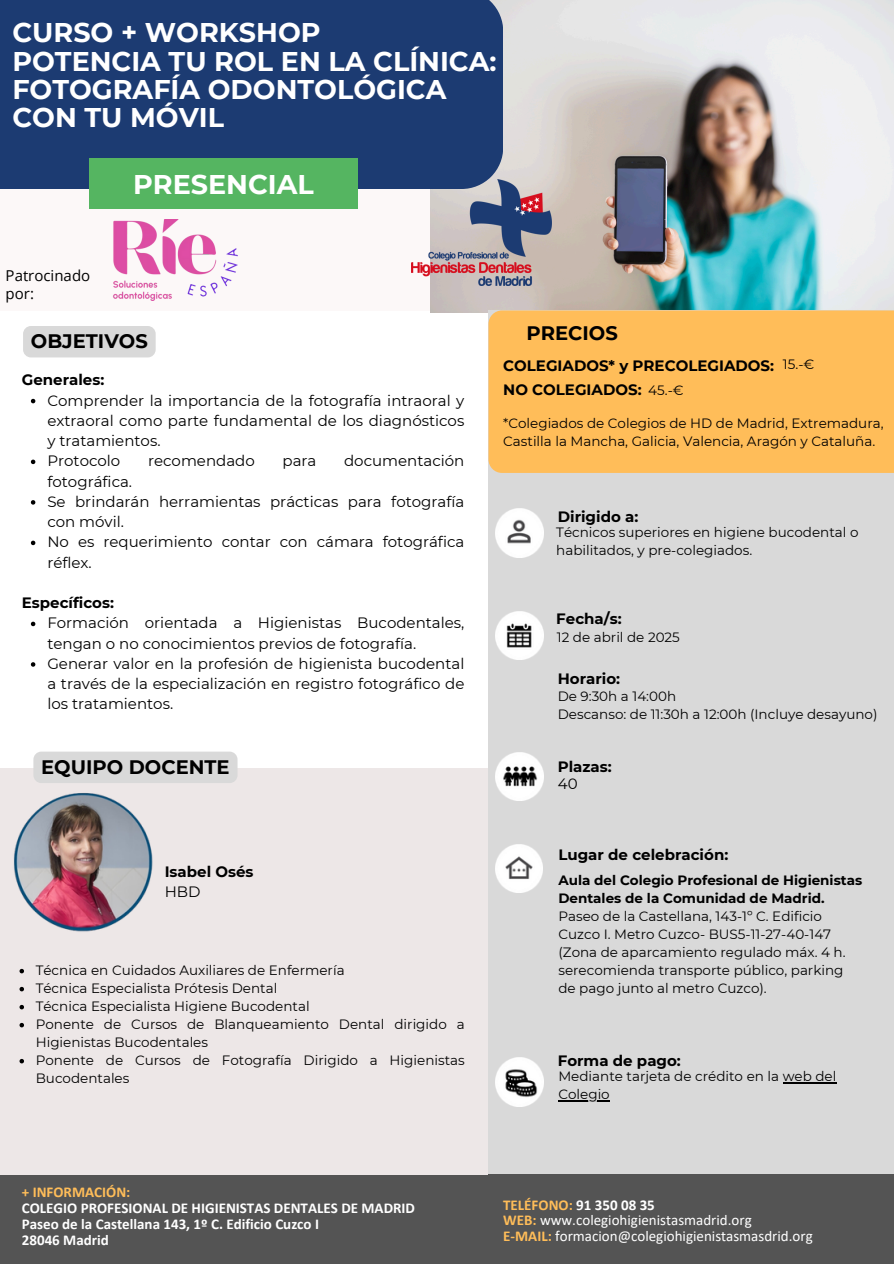
<style>
.page{position:relative;width:894px;height:1264px;background:#fff}
.page>*{position:absolute;margin:0;border:0;box-sizing:border-box;transform-origin:0 0}
.t1{font:700 27px/28.2px "Montserrat";color:#fff}
.t2{font:700 19.5px "Montserrat";color:#000}
.t3{font:15px/20.2px "Montserrat";color:#000}
.t4{font:700 15px/20.2px "Montserrat";color:#000}
.t5{font:700 15px/15.8px "Calibri";color:#fff}
.t6{font:15px/15.8px "Calibri";color:#fff}
.t7{font:15px/18px "Open Sans";color:#000}
.t8{font:13.5px/18px "Montserrat";color:#000}
.s1{font-weight:400}
.s2{color:#ffbd59}
.s3{font-weight:700}
.s4{font-weight:700;color:#ffbd59}
</style>
<div class="page">
<div style="left:0;top:0;width:893px;height:310px;background:#fcf8f8"></div>
<img style="left:430px;top:0;width:463px;height:313px">
<div style="left:0;top:0;width:503px;height:189px;background:#1c3b72"></div>
<img style="left:411px;top:179px;width:140px;height:106px">
<div style="left:89px;top:158px;width:268px;height:51px;background:#55b561"></div>
<div style="left:0;top:1174px;width:893px;height:89px;background:#545454"></div>
<div style="left:0;top:768px;width:487px;height:406px;background:#ede7e7"></div>
<div style="left:488px;top:310px;width:405px;height:864px;background:#d9d9d9"></div>
<div style="left:488px;top:310px;width:405px;height:163px;background:#ffbd59"></div>
<img style="left:495px;top:508px;width:49px;height:49px">
<img style="left:495px;top:752px;width:49px;height:48px">
<img style="left:495px;top:844px;width:47px;height:48px">
<img style="left:495px;top:1057px;width:49px;height:48px">
<img style="left:495px;top:611px;width:49px;height:48px">
<img style="left:113px;top:219px;width:125px;height:81px">
<img style="left:13px;top:793px;width:140px;height:139px">
<hr style="left:782px;top:1081px;width:54px;height:2px;background:#000">
<hr style="left:558px;top:1099px;width:51px;height:2px;background:#000">
<div style="left:23px;top:326px;width:133px;height:31px;background:#d9d9d9;border-radius:8px"></div>
<svg style="left:31px;top:399px;width:4px;height:4px"></svg>
<svg style="left:31px;top:459px;width:4px;height:5px"></svg>
<svg style="left:31px;top:500px;width:4px;height:4px"></svg>
<svg style="left:31px;top:540px;width:4px;height:5px"></svg>
<svg style="left:31px;top:621px;width:4px;height:5px"></svg>
<svg style="left:31px;top:662px;width:4px;height:4px"></svg>
<div style="left:33px;top:751px;width:204px;height:32px;background:#d9d9d9;border-radius:8px"></div>
<svg style="left:20px;top:968px;width:4px;height:5px"></svg>
<svg style="left:20px;top:986px;width:4px;height:5px"></svg>
<svg style="left:20px;top:1004px;width:4px;height:5px"></svg>
<svg style="left:20px;top:1022px;width:4px;height:5px"></svg>
<svg style="left:20px;top:1058px;width:4px;height:5px"></svg>
<h1 class="t1" style="left:12px;top:19px;width:485px">CURSO + WORKSHOP<br>POTENCIA TU ROL EN LA CLÍNICA:<br>FOTOGRAFÍA ODONTOLÓGICA<br>CON TU MÓVIL</h1>
<h4 class="t7" style="left:6px;top:266px;width:86px">Patrocinado por:</h4>
<h1 class="t1" style="left:133px;top:170px;width:182px">PRESENCIAL</h1>
<h4 class="t2" style="left:31px;top:329px;width:118px">OBJETIVOS</h4>
<p class="t4" style="left:22px;top:370px;width:84px">Generales:</p>
<p class="t3" style="left:47px;top:390px;width:418px;text-align:justify">Comprender la importancia de la fotografía intraoral y extraoral como parte fundamental de los diagnósticos y tratamientos.</p>
<h4 class="t3" style="left:47px;top:451px;width:74px">Protocolo</h4>
<h4 class="t3" style="left:148px;top:451px;width:108px">recomendado</h4>
<h4 class="t3" style="left:282px;top:451px;width:35px">para</h4>
<h4 class="t3" style="left:344px;top:451px;width:122px">documentación</h4>
<h4 class="t3" style="left:47px;top:471px;width:86px">fotográfica.</h4>
<h5 class="t3" style="left:47px;top:491px;width:418px">Se brindarán herramientas prácticas para fotografía con móvil.</h5>
<p class="t3" style="left:47px;top:532px;width:418px">No es requerimiento contar con cámara fotográfica réflex.</p>
<h4 class="t4" style="left:22px;top:592px;width:94px">Específicos:</h4>
<h5 class="t3" style="left:47px;top:613px;width:418px">Formación orientada a Higienistas Bucodentales, tengan o no conocimientos previos de fotografía.</h5>
<h2 class="t3" style="left:47px;top:653px;width:418px;text-align:justify">Generar valor en la profesión de higienista bucodental a través de la especialización en registro fotográfico de los tratamientos.</h2>
<p class="t2" style="left:41px;top:754px;width:190px">EQUIPO DOCENTE</p>
<p class="t4" style="left:165px;top:861px;width:90px">Isabel Osés<br><span class="s1">HBD</span></p>
<h4 class="t8" style="left:36px;top:960px;width:310px">Técnica en Cuidados Auxiliares de Enfermería</h4>
<p class="t8" style="left:36px;top:978px;width:243px">Técnica Especialista Prótesis Dental</p>
<p class="t8" style="left:36px;top:996px;width:275px">Técnica Especialista Higiene Bucodental</p>
<h2 class="t8" style="left:36px;top:1014px;width:430px">Ponente de Cursos de Blanqueamiento Dental dirigido a<br>Higienistas Bucodentales</h2>
<p class="t8" style="left:36px;top:1050px;width:430px">Ponente de Cursos de Fotografía Dirigido a Higienistas<br>Bucodentales</p>
<p class="t5" style="left:22px;top:1185px;width:394px"><span class="s2">+ INFORMACIÓN:<br></span>COLEGIO PROFESIONAL DE HIGIENISTAS DENTALES DE MADRID Paseo de la Castellana 143, 1º C. Edificio Cuzco I<br>28046 Madrid</p>
<h4 class="t2" style="left:526px;top:321px;width:93px">PRECIOS</h4>
<p class="t4" style="left:503px;top:356px;width:272px">COLEGIADOS* y PRECOLEGIADOS:</p>
<h5 class="t4" style="left:503px;top:380px;width:140px">NO COLEGIADOS:</h5>
<h5 class="t8" style="left:648px;top:381px;width:37px">45.-€</h5>
<h4 class="t8" style="left:782px;top:355px;width:33px">15.-€</h4>
<p class="t8" style="left:503px;top:414px;width:382px">*Colegiados de Colegios de HD de Madrid, Extremadura,<br>Castilla la Mancha, Galicia, Valencia, Aragón y Cataluña.</p>
<h5 class="t4" style="left:557px;top:506px;width:82px">Dirigido a:</h5>
<p class="t8" style="left:556px;top:523px;width:303px">Técnicos superiores en higiene bucodental o habilitados, y pre-colegiados.</p>
<h2 class="t4" style="left:556px;top:608px;width:67px">Fecha/s:</h2>
<h4 class="t8" style="left:556px;top:628px;width:125px">12 de abril de 2025</h4>
<h5 class="t4" style="left:557px;top:668px;width:64px">Horario:</h5>
<p class="t8" style="left:557px;top:686px;width:321px">De 9:30h a 14:00h<br>Descanso: de 11:30h a 12:00h (Incluye desayuno)</p>
<h3 class="t4" style="left:557px;top:756px;width:56px">Plazas:</h3>
<h5 class="t3" style="left:557px;top:774px;width:21px">40</h5>
<h5 class="t4" style="left:558px;top:844px;width:171px">Lugar de celebración:</h5>
<p class="t8" style="left:558px;top:871px;width:305px"><span class="s3">Aula del Colegio Profesional de Higienistas Dentales de la Comunidad de Madrid.<br></span>Paseo de la Castellana, 143-1º C. Edificio Cuzco I. Metro Cuzco- BUS5-11-27-40-147 (Zona de aparcamiento regulado máx. 4 h. serecomienda transporte público, parking de pago junto al metro Cuzco).</p>
<h5 class="t4" style="left:557px;top:1050px;width:125px">Forma de pago:</h5>
<p class="t8" style="left:558px;top:1066px;width:279px">Mediante tarjeta de crédito en la web del</p>
<h4 class="t8" style="left:558px;top:1084px;width:53px">Colegio</h4>
<p class="t6" style="left:503px;top:1197px;width:311px"><span class="s4">TELÉFONO:</span> <span class="s3">91 350 08 35<br></span><span class="s4">WEB:</span> www.colegiohigienistasmadrid.org<br><span class="s4">E-MAIL:</span> formacion@colegiohigienistasmasdrid.org</p>
</div>
